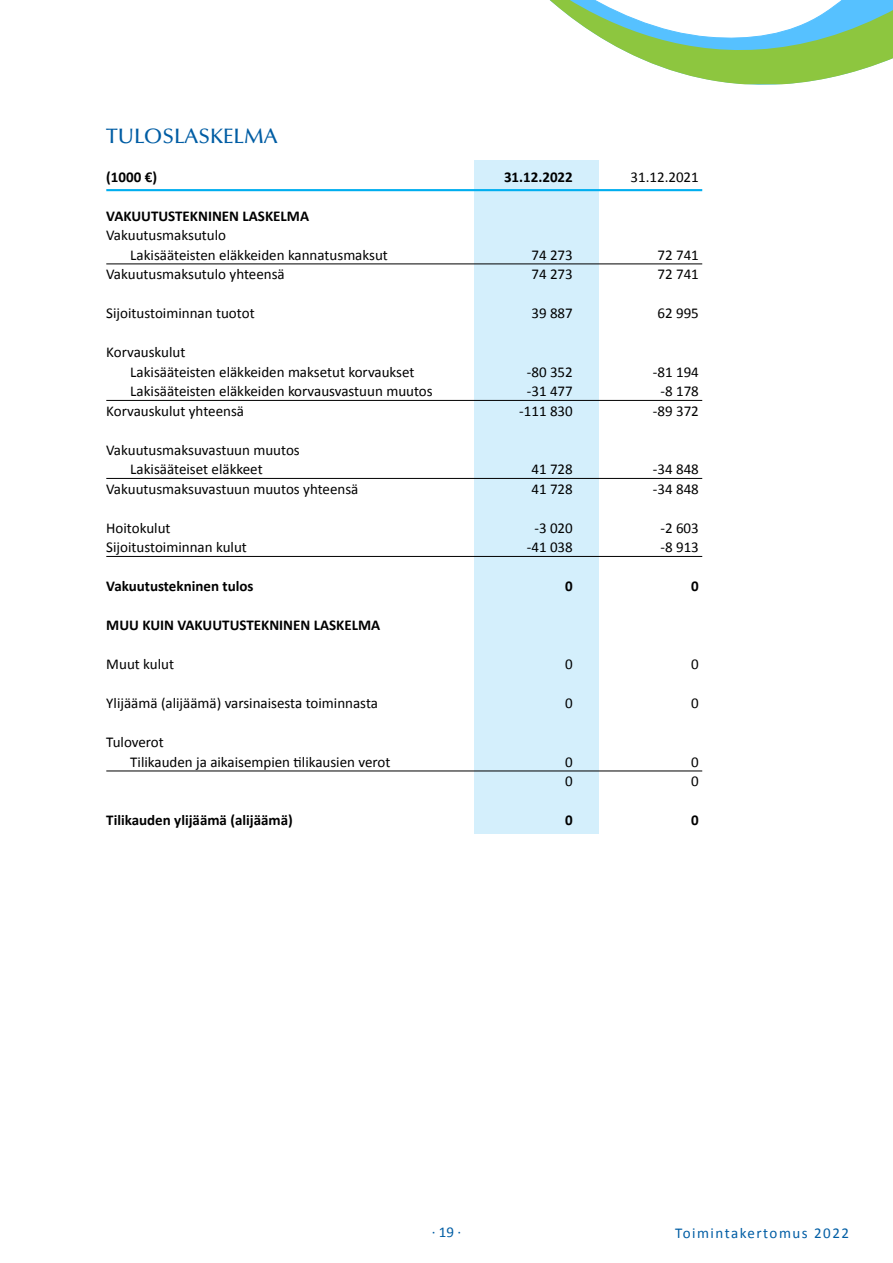
<style>
.page{position:relative;width:893px;height:1263px;background:#fff}
.page>*{position:absolute;margin:0;border:0;box-sizing:border-box;transform-origin:0 0}
.otiskko_14_14_optima{font:500 21px "Optima LT Std";color:#005da4}
.TASE{font:15px "Calibri";color:#000}
.TASE-2{font:700 15px "Calibri";color:#000}
.t1{font:15px "Calibri";letter-spacing:.1em;color:#005da4}
</style>
<div class="page">
<svg style="left:550px;top:0;width:343px;height:84px"></svg>
<div style="left:474px;top:160px;width:125px;height:673px;background:#d4effc"></div>
<hr style="left:106px;top:189px;width:596px;height:2px;background:#00aeef">
<hr style="left:106px;top:264px;width:596px;height:1px;background:#000">
<hr style="left:106px;top:400px;width:596px;height:1px;background:#000">
<hr style="left:106px;top:478px;width:596px;height:1px;background:#000">
<hr style="left:106px;top:556px;width:596px;height:1px;background:#000">
<hr style="left:106px;top:771px;width:596px;height:1px;background:#000">
<h2 class="otiskko_14_14_optima" style="left:106px;top:124px;width:173px">TULOSLASKELMA</h2>
<p class="TASE-2" style="left:106px;top:167px;width:52px">(1000 €)</p>
<p class="TASE-2" style="left:504px;top:167px;width:70px">31.12.2022</p>
<p class="TASE" style="left:630px;top:167px;width:70px">31.12.2021</p>
<p class="TASE-2" style="left:106px;top:206px;width:204px">VAKUUTUSTEKNINEN LASKELMA</p>
<p class="TASE" style="left:106px;top:226px;width:121px">Vakuutusmaksutulo</p>
<p class="TASE" style="left:130px;top:245px;width:259px">Lakisääteisten eläkkeiden kannatusmaksut</p>
<p class="TASE" style="left:531px;top:245px;width:43px">74 273</p>
<p class="TASE" style="left:657px;top:245px;width:43px">72 741</p>
<p class="TASE" style="left:106px;top:265px;width:180px">Vakuutusmaksutulo yhteensä</p>
<p class="TASE" style="left:531px;top:265px;width:43px">74 273</p>
<p class="TASE" style="left:657px;top:265px;width:43px">72 741</p>
<p class="TASE" style="left:106px;top:304px;width:150px">Sijoitustoiminnan tuotot</p>
<p class="TASE" style="left:531px;top:304px;width:43px">39 887</p>
<p class="TASE" style="left:657px;top:304px;width:43px">62 995</p>
<p class="TASE" style="left:106px;top:343px;width:81px">Korvauskulut</p>
<p class="TASE" style="left:130px;top:362px;width:286px">Lakisääteisten eläkkeiden maksetut korvaukset</p>
<p class="TASE" style="left:527px;top:362px;width:48px">-80 352</p>
<p class="TASE" style="left:653px;top:362px;width:48px">-81 194</p>
<p class="TASE" style="left:130px;top:382px;width:304px">Lakisääteisten eläkkeiden korvausvastuun muutos</p>
<p class="TASE" style="left:527px;top:382px;width:48px">-31 477</p>
<p class="TASE" style="left:660px;top:382px;width:40px">-8 178</p>
<p class="TASE" style="left:106px;top:401px;width:139px">Korvauskulut yhteensä</p>
<p class="TASE" style="left:519px;top:401px;width:55px">-111 830</p>
<p class="TASE" style="left:653px;top:401px;width:48px">-89 372</p>
<p class="TASE" style="left:106px;top:440px;width:195px">Vakuutusmaksuvastuun muutos</p>
<p class="TASE" style="left:130px;top:460px;width:134px">Lakisääteiset eläkkeet</p>
<p class="TASE" style="left:531px;top:460px;width:43px">41 728</p>
<p class="TASE" style="left:653px;top:460px;width:48px">-34 848</p>
<p class="TASE" style="left:106px;top:479px;width:254px">Vakuutusmaksuvastuun muutos yhteensä</p>
<p class="TASE" style="left:531px;top:479px;width:43px">41 728</p>
<p class="TASE" style="left:653px;top:479px;width:48px">-34 848</p>
<p class="TASE" style="left:106px;top:518px;width:66px">Hoitokulut</p>
<p class="TASE" style="left:534px;top:518px;width:40px">-3 020</p>
<p class="TASE" style="left:660px;top:518px;width:40px">-2 603</p>
<p class="TASE" style="left:106px;top:538px;width:142px">Sijoitustoiminnan kulut</p>
<p class="TASE" style="left:527px;top:538px;width:48px">-41 038</p>
<p class="TASE" style="left:660px;top:538px;width:40px">-8 913</p>
<p class="TASE-2" style="left:106px;top:577px;width:149px">Vakuutustekninen tulos</p>
<p class="TASE-2" style="left:565px;top:577px;width:9px">0</p>
<p class="TASE-2" style="left:691px;top:577px;width:9px">0</p>
<p class="TASE-2" style="left:106px;top:616px;width:276px">MUU KUIN VAKUUTUSTEKNINEN LASKELMA</p>
<p class="TASE" style="left:106px;top:655px;width:69px">Muut kulut</p>
<p class="TASE" style="left:565px;top:655px;width:9px">0</p>
<p class="TASE" style="left:691px;top:655px;width:9px">0</p>
<p class="TASE" style="left:106px;top:694px;width:273px">Ylijäämä (alijäämä) varsinaisesta toiminnasta</p>
<p class="TASE" style="left:565px;top:694px;width:9px">0</p>
<p class="TASE" style="left:691px;top:694px;width:9px">0</p>
<p class="TASE" style="left:106px;top:733px;width:59px">Tuloverot</p>
<p class="TASE" style="left:130px;top:752px;width:262px">Tilikauden ja aikaisempien tilikausien verot</p>
<p class="TASE" style="left:565px;top:752px;width:9px">0</p>
<p class="TASE" style="left:691px;top:752px;width:9px">0</p>
<p class="TASE" style="left:565px;top:772px;width:9px">0</p>
<p class="TASE" style="left:691px;top:772px;width:9px">0</p>
<p class="TASE-2" style="left:106px;top:811px;width:188px">Tilikauden ylijäämä (alijäämä)</p>
<p class="TASE-2" style="left:565px;top:811px;width:9px">0</p>
<p class="TASE-2" style="left:691px;top:811px;width:9px">0</p>
<p class="t1" style="left:432px;top:1223px;width:31px">· 19 ·</p>
<p class="t1" style="left:675px;top:1224px;width:175px">Toimintakertomus 2022</p>
</div>
